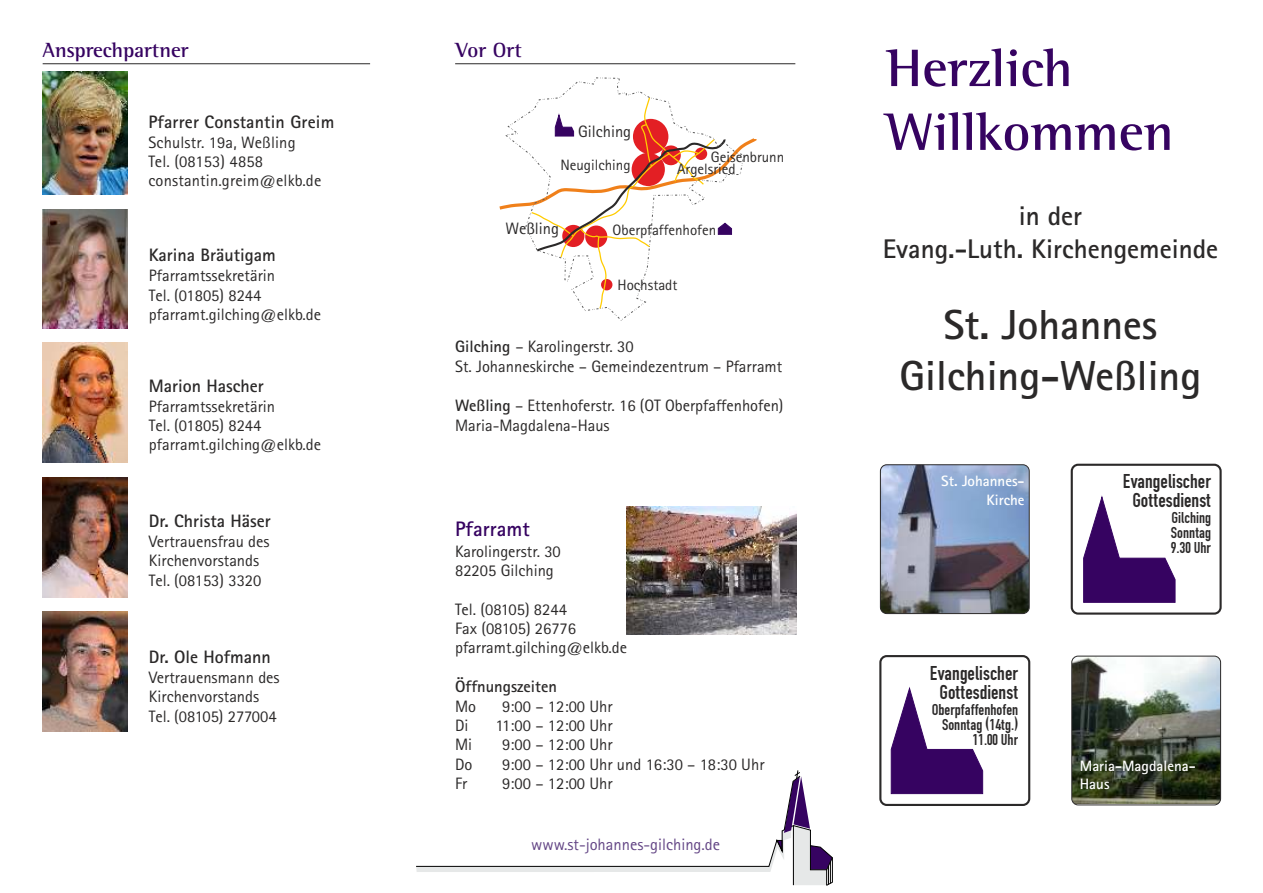
<style>
.page{position:relative;width:1263px;height:893px;background:#fff}
.page>*{position:absolute;margin:0;border:0;box-sizing:border-box;transform-origin:0 0}
.t1{font:700 54px/63.9px "Rotis Semi Serif";color:#360361}
.t2{font:42px/51.6px "Rotis Sans Serif Bold 65";color:#2b2929;text-align:center}
.t3{font:27px/33.2px "Rotis Sans Serif Bold 65";color:#2b2929;text-align:center}
.t4{font:21px/19px "DIN1451 Engschrift";color:#2b2929;text-align:center}
.t5{font:700 21px "Rotis Semi Serif";color:#360361}
.t6{font:21px "Rotis Sans Serif Bold 65";color:#360361}
.t7{font:18px "Rotis Sans Serif Bold 65";color:#2b2929}
.t8{font:16.5px/19.2px "Rotis Sans Serif 55";color:#2b2929}
.t9{font:16.5px/15px "DIN1451 Engschrift";color:#2b2929;text-align:justify}
.t10{font:16.5px "Rotis Sans Serif 55";color:#634585}
.t11{font:16.5px "Rotis Sans Serif Bold 65";color:#2b2929}
.t12{font:15px/12.3px "Rotis Sans Serif 55";color:#2b2929}
.t13{font:15px/18.5px "Rotis Sans Serif Bold 65";color:#fff}
.s1{font-family:"Rotis Sans Serif Bold 65"}
</style>
<div class="page">
<svg style="left:879px;top:464px;width:151px;height:151px;background:#7e879e"></svg>
<img style="left:1071px;top:655px;width:151px;height:151px">
<svg style="left:416px;top:770px;width:417px;height:116px"></svg>
<div style="left:1071px;top:464px;width:151px;height:151px;background:#fff;border:2px solid #2b2929;border-radius:6px"></div>
<div style="left:1071px;top:656px;width:150px;height:149px;border:1px solid #2b2929;border-radius:6px"></div>
<svg style="left:1083px;top:495px;width:93px;height:108px"></svg>
<div style="left:880px;top:465px;width:149px;height:149px;border:1px solid #2b2929;border-radius:6px"></div>
<div style="left:879px;top:655px;width:151px;height:151px;background:#fff;border:2px solid #2b2929;border-radius:6px"></div>
<svg style="left:890px;top:687px;width:93px;height:107px"></svg>
<hr style="left:43px;top:63px;width:327px;height:1px;background:#2b2929">
<hr style="left:455px;top:63px;width:340px;height:1px;background:#2b2929">
<img style="left:43px;top:72px;width:85px;height:122px">
<img style="left:43px;top:209px;width:85px;height:119px">
<img style="left:43px;top:477px;width:85px;height:120px">
<img style="left:43px;top:612px;width:85px;height:119px">
<img style="left:626px;top:507px;width:170px;height:127px">
<svg style="left:499px;top:96px;width:258px;height:214px"></svg>
<img style="left:43px;top:343px;width:85px;height:120px">
<p class="t5" style="left:43px;top:38px;width:147px">Ansprechpartner</p>
<p class="t5" style="left:456px;top:38px;width:68px">Vor Ort</p>
<p class="t7" style="left:148px;top:114px;width:187px">Pfarrer Constantin Greim</p>
<p class="t8" style="left:148px;top:134px;width:174px">Schulstr. 19a, Weßling<br>Tel. (08153) 4858 constantin.greim@elkb.de</p>
<p class="t8" style="left:578px;top:123px;width:55px">Gilching</p>
<p class="t12" style="left:560px;top:160px;width:72px">Neugilching</p>
<p class="t12" style="left:677px;top:152px;width:109px;text-indent:34px">Geisenbrunn<br>Argelsried</p>
<p class="t7" style="left:149px;top:248px;width:128px">Karina Bräutigam</p>
<p class="t8" style="left:149px;top:267px;width:174px">Pfarramtssekretärin<br>Tel. (01805) 8244 pfarramt.gilching@elkb.de</p>
<p class="t7" style="left:149px;top:378px;width:116px">Marion Hascher</p>
<p class="t8" style="left:149px;top:398px;width:174px">Pfarramtssekretärin<br>Tel. (01805) 8244 pfarramt.gilching@elkb.de</p>
<p class="t8" style="left:506px;top:220px;width:55px">Weßling</p>
<p class="t12" style="left:612px;top:225px;width:105px">Oberpfaffenhofen</p>
<p class="t12" style="left:617px;top:280px;width:61px">Hochstadt</p>
<p class="t8" style="left:455px;top:338px;width:329px"><span class="s1">Gilching</span> – Karolingerstr. 30<br>St. Johanneskirche – Gemeindezentrum – Pfarramt</p>
<p class="t8" style="left:455px;top:397px;width:330px"><span class="s1">Weßling</span> – Ettenhoferstr. 16 (OT Oberpfaffenhofen)<br>Maria-Magdalena-Haus</p>
<h1 class="t1" style="left:886px;top:36px;width:289px">Herzlich<br>Willkommen</h1>
<h3 class="t3" style="left:883px;top:201px;width:337px">in der<br>Evang.-Luth. Kirchengemeinde</h3>
<h2 class="t2" style="left:900px;top:302px;width:303px">St. Johannes<br>Gilching-Weßling</h2>
<p class="t7" style="left:149px;top:514px;width:123px">Dr. Christa Häser</p>
<p class="t8" style="left:149px;top:533px;width:122px">Vertrauensfrau des<br>Kirchenvorstands<br>Tel. (08153) 3320</p>
<p class="t7" style="left:149px;top:649px;width:124px">Dr. Ole Hofmann</p>
<p class="t8" style="left:149px;top:669px;width:132px">Vertrauensmann des<br>Kirchenvorstands<br>Tel. (08105) 277004</p>
<p class="t4" style="left:1123px;top:471px;width:90px">Evangelischer<br>Gottesdienst</p>
<p class="t9" style="left:1171px;top:510px;width:42px">Gilching Sonntag 9.30 Uhr</p>
<p class="t13" style="left:941px;top:473px;width:85px;text-align:right">St. Johannes-<br>Kirche</p>
<p class="t6" style="left:455px;top:520px;width:76px">Pfarramt</p>
<p class="t8" style="left:455px;top:543px;width:107px">Karolingerstr. 30<br>82205 Gilching</p>
<p class="t8" style="left:455px;top:601px;width:174px">Tel. (08105) 8244<br>Fax (08105) 26776 pfarramt.gilching@elkb.de</p>
<p class="t11" style="left:455px;top:680px;width:103px">Öffnungszeiten</p>
<p class="t4" style="left:930px;top:663px;width:90px">Evangelischer<br>Gottesdienst</p>
<p class="t9" style="left:932px;top:702px;width:88px;text-align:right">Oberpfaffenhofen<br>Sonntag (14tg.)<br>11.00 Uhr</p>
<p class="t8" style="left:455px;top:698px;width:23px">Mo</p>
<p class="t8" style="left:502px;top:698px;width:112px">9:00 – 12:00 Uhr</p>
<p class="t8" style="left:455px;top:717px;width:15px">Di</p>
<p class="t8" style="left:496px;top:717px;width:119px">11:00 – 12:00 Uhr</p>
<p class="t8" style="left:455px;top:736px;width:19px">Mi</p>
<p class="t8" style="left:502px;top:736px;width:112px">9:00 – 12:00 Uhr</p>
<p class="t8" style="left:455px;top:756px;width:19px">Do</p>
<p class="t8" style="left:502px;top:756px;width:264px">9:00 – 12:00 Uhr und 16:30 – 18:30 Uhr</p>
<p class="t13" style="left:1080px;top:757px;width:117px">Maria-Magdalena-<br>Haus</p>
<p class="t8" style="left:455px;top:775px;width:14px">Fr</p>
<p class="t8" style="left:502px;top:775px;width:112px">9:00 – 12:00 Uhr</p>
<p class="t10" style="left:531px;top:838px;width:191px">www.st-johannes-gilching.de</p>
</div>
